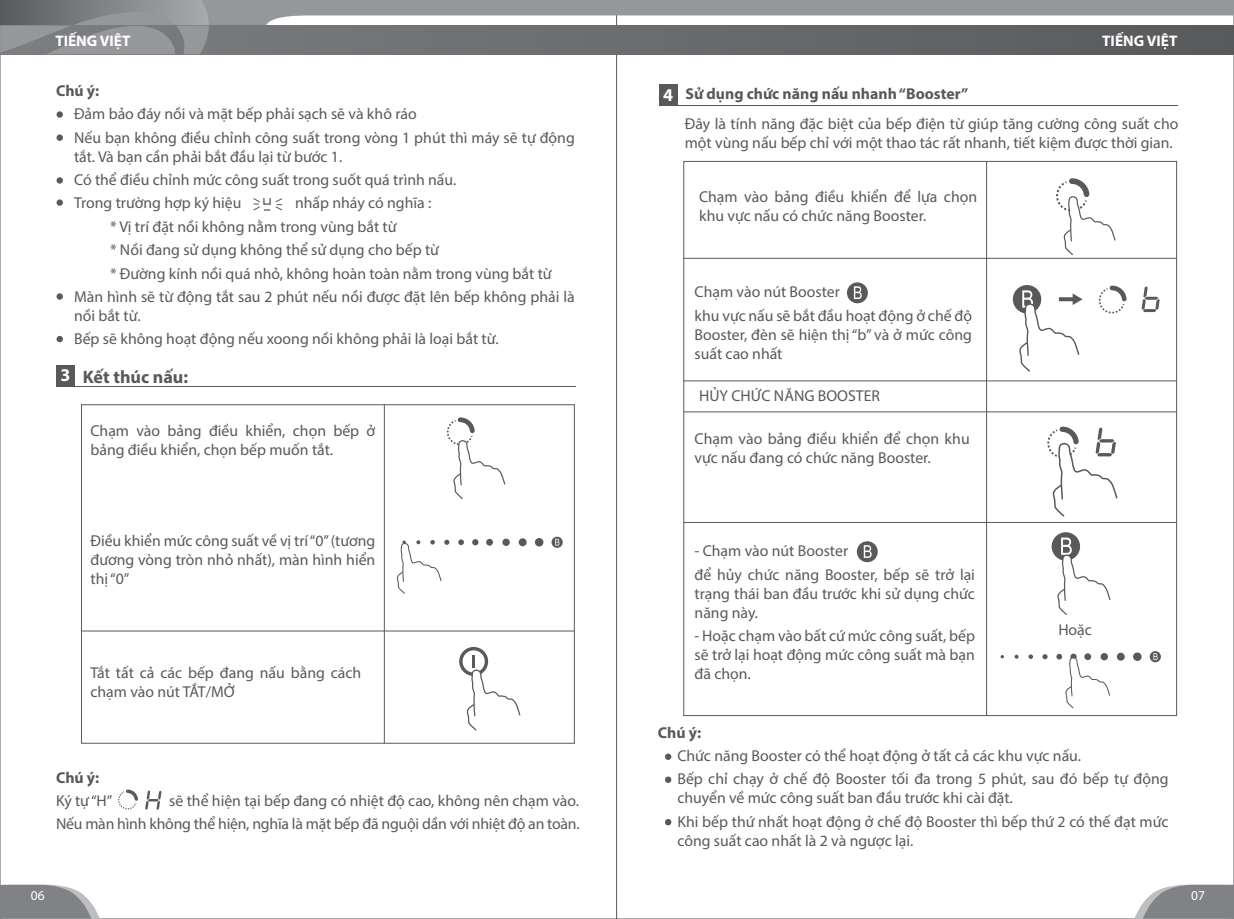
<style>
.page{position:relative;width:1234px;height:919px;background:#fff}
.page>*{position:absolute;margin:0;border:0;box-sizing:border-box;transform-origin:0 0}
.t1{font:700 18px "Myriad Pro";color:#58595b}
.t2{font:15.75px/18.9px "Myriad Pro";color:#58595b}
.t3{font:700 15.75px "Myriad Pro";color:#58595b}
.t4{font:700 15.3px "Myriad Pro";color:#fff}
.t5{font:13.5px "Myriad Pro";color:#fff}
.s1{color:#fff}
.s2{font-weight:700;font-size:18px;color:#fff}
.s3{font-weight:700}
</style>
<div class="page">
<svg style="left:0;top:884px;width:100px;height:34px;background:#97999c"></svg>
<svg style="left:1134px;top:884px;width:99px;height:34px;background:#989a9c"></svg>
<svg style="left:0;top:0;width:1233px;height:55px;fill:#95979a"></svg>
<svg style="left:209px;top:26px;width:1024px;height:28px;background:#67696b"></svg>
<svg style="left:0;top:0;width:209px;height:54px;background:#87898c"></svg>
<hr style="left:57px;top:386px;width:518px;height:1px;background:#58595b">
<div style="left:56px;top:365px;width:19px;height:22px;background:#58595b"></div>
<div style="left:459px;top:647px;width:29px;height:29px;border:3px solid #58595b;border-radius:50%"></div>
<svg style="left:465px;top:654px;width:56px;height:77px"></svg>
<hr style="left:384px;top:404px;width:1px;height:339px;background:#58595b">
<svg style="left:446px;top:417px;width:60px;height:82px"></svg>
<hr style="left:81px;top:630px;width:493px;height:1px;background:#58595b">
<svg style="left:118px;top:789px;width:43px;height:21px"></svg>
<svg style="left:253px;top:198px;width:30px;height:13px"></svg>
<div style="left:57px;top:111px;width:6px;height:7px;background:#58595b;border-radius:50%"></div>
<div style="left:57px;top:134px;width:6px;height:7px;background:#58595b;border-radius:50%"></div>
<div style="left:57px;top:177px;width:6px;height:7px;background:#58595b;border-radius:50%"></div>
<div style="left:57px;top:199px;width:6px;height:7px;background:#58595b;border-radius:50%"></div>
<div style="left:57px;top:293px;width:6px;height:7px;background:#58595b;border-radius:50%"></div>
<svg style="left:57px;top:336px;width:6px;height:6px"></svg>
<hr style="left:659px;top:105px;width:518px;height:1px;background:#58595b">
<div style="left:658px;top:84px;width:19px;height:22px;background:#58595b"></div>
<svg style="left:1056px;top:178px;width:59px;height:77px"></svg>
<svg style="left:1132px;top:652px;width:9px;height:9px"></svg>
<svg style="left:1149px;top:651px;width:11px;height:11px"></svg>
<svg style="left:1116px;top:652px;width:8px;height:8px"></svg>
<svg style="left:1042px;top:654px;width:5px;height:5px"></svg>
<svg style="left:1028px;top:654px;width:4px;height:5px"></svg>
<svg style="left:1014px;top:654px;width:4px;height:4px"></svg>
<svg style="left:1153px;top:653px;width:4px;height:7px"></svg>
<svg style="left:1056px;top:653px;width:54px;height:56px"></svg>
<div style="left:535px;top:538px;width:8px;height:8px;background:#58595b;border-radius:50%"></div>
<svg style="left:551px;top:536px;width:11px;height:12px"></svg>
<div style="left:518px;top:538px;width:8px;height:8px;background:#58595b;border-radius:50%"></div>
<div style="left:502px;top:538px;width:7px;height:8px;background:#58595b;border-radius:50%"></div>
<div style="left:486px;top:539px;width:7px;height:6px;background:#58595b;border-radius:50%"></div>
<svg style="left:472px;top:539px;width:6px;height:6px"></svg>
<svg style="left:458px;top:539px;width:6px;height:6px"></svg>
<svg style="left:555px;top:538px;width:4px;height:7px"></svg>
<svg style="left:396px;top:539px;width:53px;height:55px"></svg>
<svg style="left:1012px;top:285px;width:28px;height:28px"></svg>
<svg style="left:1051px;top:532px;width:28px;height:28px"></svg>
<svg style="left:1055px;top:537px;width:55px;height:78px"></svg>
<hr style="left:986px;top:161px;width:1px;height:554px;background:#58595b">
<hr style="left:683px;top:258px;width:493px;height:1px;background:#58595b">
<hr style="left:683px;top:380px;width:493px;height:1px;background:#58595b">
<hr style="left:683px;top:411px;width:493px;height:1px;background:#58595b">
<hr style="left:683px;top:522px;width:493px;height:1px;background:#58595b">
<div style="left:846px;top:282px;width:21px;height:21px;background:#58595b;border-radius:50%"></div>
<svg style="left:853px;top:286px;width:8px;height:13px"></svg>
<svg style="left:1098px;top:285px;width:29px;height:29px"></svg>
<svg style="left:1141px;top:286px;width:18px;height:26px"></svg>
<svg style="left:1017px;top:290px;width:65px;height:82px"></svg>
<svg style="left:1047px;top:426px;width:70px;height:91px"></svg>
<div style="left:856px;top:541px;width:21px;height:21px;background:#58595b;border-radius:50%"></div>
<svg style="left:863px;top:545px;width:8px;height:13px"></svg>
<svg style="left:665px;top:753px;width:6px;height:6px"></svg>
<svg style="left:665px;top:776px;width:7px;height:7px"></svg>
<svg style="left:665px;top:819px;width:7px;height:7px"></svg>
<p class="t4" style="left:55px;top:31px;width:77px">TIẾNG VIỆT</p>
<p class="t4" style="left:1101px;top:31px;width:77px">TIẾNG VIỆT</p>
<p class="t3" style="left:56px;top:80px;width:45px">Chú ý:</p>
<p class="t2" style="left:74px;top:102px;width:502px;line-height:23.4px">Đảm bảo đáy nồi và mặt bếp phải sạch sẽ và khô ráo<br>Nếu bạn không điều chỉnh công suất trong vòng 1 phút thì máy sẽ tự động</p>
<p class="t2" style="left:74px;top:144px;width:384px;line-height:23.4px">tắt. Và bạn cần phải bắt đầu lại từ bước 1.<br>Có thể điều chỉnh mức công suất trong suốt quá trình nấu.<br>Trong trường hợp ký hiệu</p>
<p class="t2" style="left:295px;top:193px;width:138px">nhấp nháy có nghĩa :</p>
<p class="t2" style="left:110px;top:217px;width:288px">* Vị trí đặt nồi không nằm trong vùng bắt từ</p>
<p class="t2" style="left:110px;top:240px;width:330px">* Nồi đang sử dụng không thể sử dụng cho bếp từ</p>
<p class="t2" style="left:110px;top:264px;width:443px">* Đường kính nồi quá nhỏ, không hoàn toàn nằm trong vùng bắt từ</p>
<p class="t2" style="left:74px;top:287px;width:502px">Màn hình sẽ từ động tắt sau 2 phút nếu nồi được đặt lên bếp không phải là</p>
<p class="t2" style="left:74px;top:304px;width:426px;line-height:23.4px">nồi bắt từ.<br>Bếp sẽ không hoạt động nếu xoong nồi không phải là loại bắt từ.</p>
<p class="t1" style="left:60px;top:365px;width:129px"><span class="s1">3</span> Kết thúc nấu:</p>
<p class="t2" style="left:90px;top:421px;width:286px">Chạm vào bảng điều khiển, chọn bếp ở bảng điều khiển, chọn bếp muốn tắt.</p>
<p class="t2" style="left:90px;top:531px;width:286px;text-align:justify">Điều khiển mức công suất về vị trí “0” (tương đương vòng tròn nhỏ nhất), màn hình hiển thị “0”</p>
<p class="t2" style="left:90px;top:663px;width:272px">Tắt tất cả các bếp đang nấu bằng cách chạm vào nút TẮT/MỞ</p>
<p class="t3" style="left:56px;top:767px;width:45px">Chú ý:</p>
<p class="t2" style="left:56px;top:791px;width:58px">Ký tự “H”</p>
<p class="t2" style="left:56px;top:789px;width:525px;line-height:22.5px;text-align:right">sẽ thể hiện tại bếp đang có nhiệt độ cao, không nên chạm vào.<br>Nếu màn hình không thể hiện, nghĩa là mặt bếp đã nguội dần với nhiệt độ an toàn.</p>
<p class="t2" style="left:684px;top:79px;width:495px;line-height:29.2px;text-indent:-22px"><span class="s2">4</span> <span class="s3">Sử dụng chức năng nấu nhanh “Booster”<br></span>Đây là tính năng đặc biệt của bếp điện từ giúp tăng cường công suất cho</p>
<p class="t2" style="left:684px;top:132px;width:489px">một vùng nấu bếp chỉ với một thao tác rất nhanh, tiết kiệm được thời gian.</p>
<p class="t2" style="left:699px;top:187px;width:279px">Chạm vào bảng điều khiển để lựa chọn khu vực nấu có chức năng Booster.</p>
<p class="t2" style="left:694px;top:280px;width:279px;line-height:23.4px">Chạm vào nút Booster<br>khu vực nấu sẽ bắt đầu hoạt động ở chế độ</p>
<p class="t2" style="left:694px;top:325px;width:279px">Booster, đèn sẽ hiện thị “b” và ở mức công suất cao nhất</p>
<p class="t2" style="left:699px;top:386px;width:182px">HỦY CHỨC NĂNG BOOSTER</p>
<p class="t2" style="left:694px;top:429px;width:276px">Chạm vào bảng điều khiển để chọn khu vực nấu đang có chức năng Booster.</p>
<p class="t2" style="left:694px;top:539px;width:282px;line-height:23.4px">- Chạm vào nút Booster<br>để hủy chức năng Booster, bếp sẽ trở lại</p>
<p class="t2" style="left:694px;top:583px;width:282px">trạng thái ban đầu trước khi sử dụng chức năng này.</p>
<p class="t2" style="left:694px;top:626px;width:282px;text-align:justify">- Hoặc chạm vào bất cứ mức công suất, bếp sẽ trở lại hoạt động mức công suất mà bạn đã chọn.</p>
<p class="t2" style="left:1058px;top:620px;width:35px">Hoặc</p>
<p class="t3" style="left:657px;top:722px;width:45px">Chú ý:</p>
<p class="t2" style="left:677px;top:743px;width:492px;line-height:23.4px">Chức năng Booster có thể hoạt động ở tất cả các khu vực nấu.<br>Bếp chỉ chạy ở chế độ Booster tối đa trong 5 phút, sau đó bếp tự động</p>
<p class="t2" style="left:677px;top:786px;width:492px;line-height:23.4px">chuyển về mức công suất ban đầu trước khi cài đặt.<br>Khi bếp thứ nhất hoạt động ở chế độ Booster thì bếp thứ 2 có thế đạt mức</p>
<p class="t2" style="left:677px;top:830px;width:237px">công suất cao nhất là 2 và ngược lại.</p>
<p class="t5" style="left:31px;top:887px;width:15px">06</p>
<p class="t5" style="left:1190px;top:887px;width:15px">07</p>
</div>
